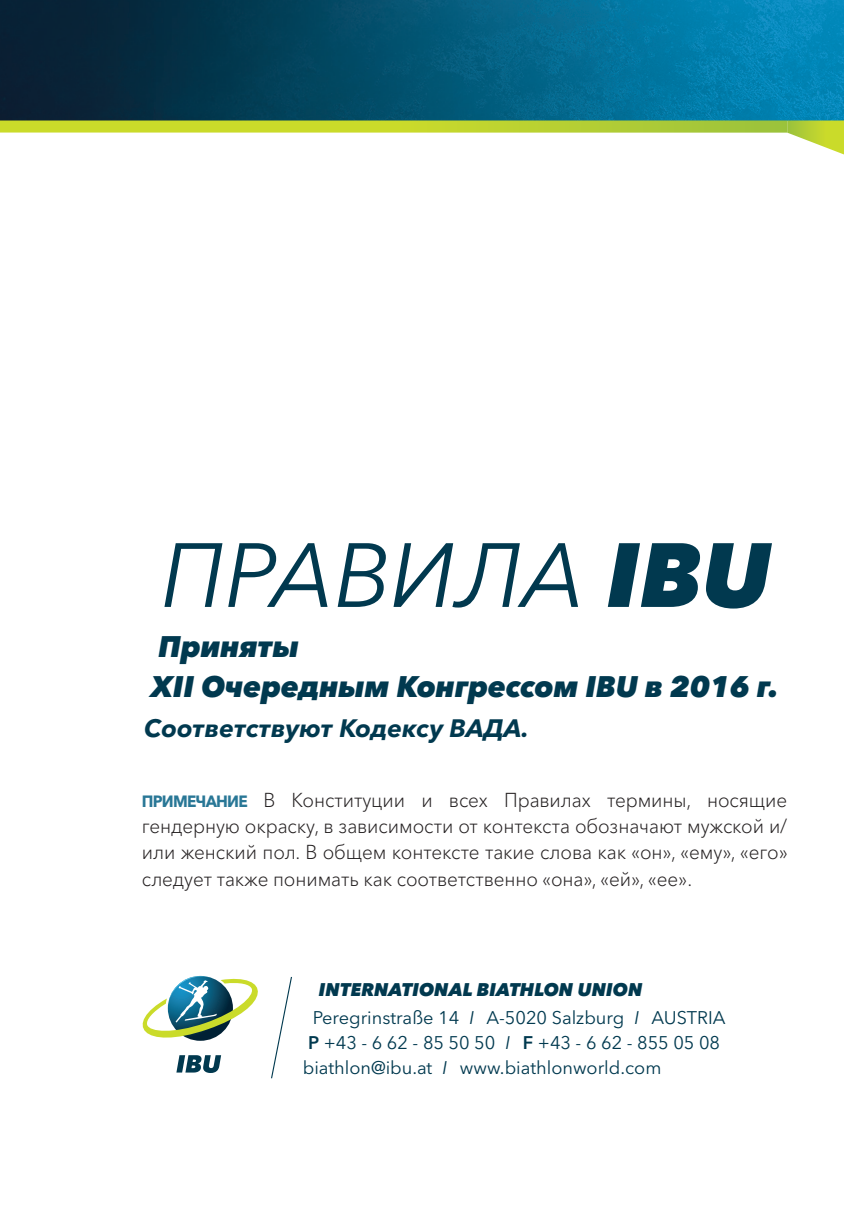
<style>
.page{position:relative;width:844px;height:1205px;background:#fff}
.page>*{position:absolute;margin:0;border:0;box-sizing:border-box;transform-origin:0 0}
.t1{font:italic 90px "Avenir Next W1 G";color:#01394f}
.t2{font:italic 800 29.5px/40px "Avenir Next W1 G";color:#01394f}
.t3{font:italic 700 25px "Avenir Next W1 G";color:#01394f}
.t4{font:300 20px/26.2px "Avenir Next W1 G";letter-spacing:-.005em;color:#231f20;text-align:justify;scale:.95 1}
.t5{font:18.25px/27.2px "Avenir Next W1 G";color:#01394f}
.s1{font-weight:800}
.s2{font-weight:700;font-size:16.25px;color:#297796}
.s3{font-weight:800;font-style:italic}
.s4{font-style:italic}
.s5{font-weight:600}
</style>
<div class="page">
<img style="left:0;top:0;width:843px;height:120px">
<svg style="left:787px;top:120px;width:56px;height:34px"></svg>
<svg style="left:0;top:120px;width:787px;height:13px;background:#b9d037"></svg>
<svg style="left:142px;top:975px;width:150px;height:104px"></svg>
<h1 class="t1" style="left:161px;top:522px;width:612px">ПРАВИЛА <span class="s1">IBU</span></h1>
<h2 class="t2" style="left:151px;top:626px;width:628px">Приняты<br>XII Очередным Конгрессом IBU в 2016 г.</h2>
<p class="t3" style="left:144px;top:713px;width:386px">Соответствуют Кодексу ВАДА.</p>
<p class="t4" style="left:142px;top:787px;width:681px"><span class="s2">ПРИМЕЧАНИЕ</span> В Конституции и всех Правилах термины, носящие гендерную окраску, в зависимости от контекста обозначают мужской и/ или женский пол. В общем контексте такие слова как «он», «ему», «его» следует также понимать как соответственно «она», «ей», «ее».</p>
<p class="t5" style="left:313px;top:976px;width:414px;text-indent:6px"><span class="s3">INTERNATIONAL BIATHLON UNION<br></span>Peregrinstraße 14 <span class="s4">I</span> A-5020 Salzburg <span class="s4">I</span> AUSTRIA</p>
<p class="t5" style="left:303px;top:1029px;width:419px;line-height:25px"><span class="s5">P</span> +43 - 6 62 - 85 50 50 <span class="s4">I</span> <span class="s5">F</span> +43 - 6 62 - 855 05 08 biathlon@ibu.at <span class="s4">I</span> www.biathlonworld.com</p>
</div>
